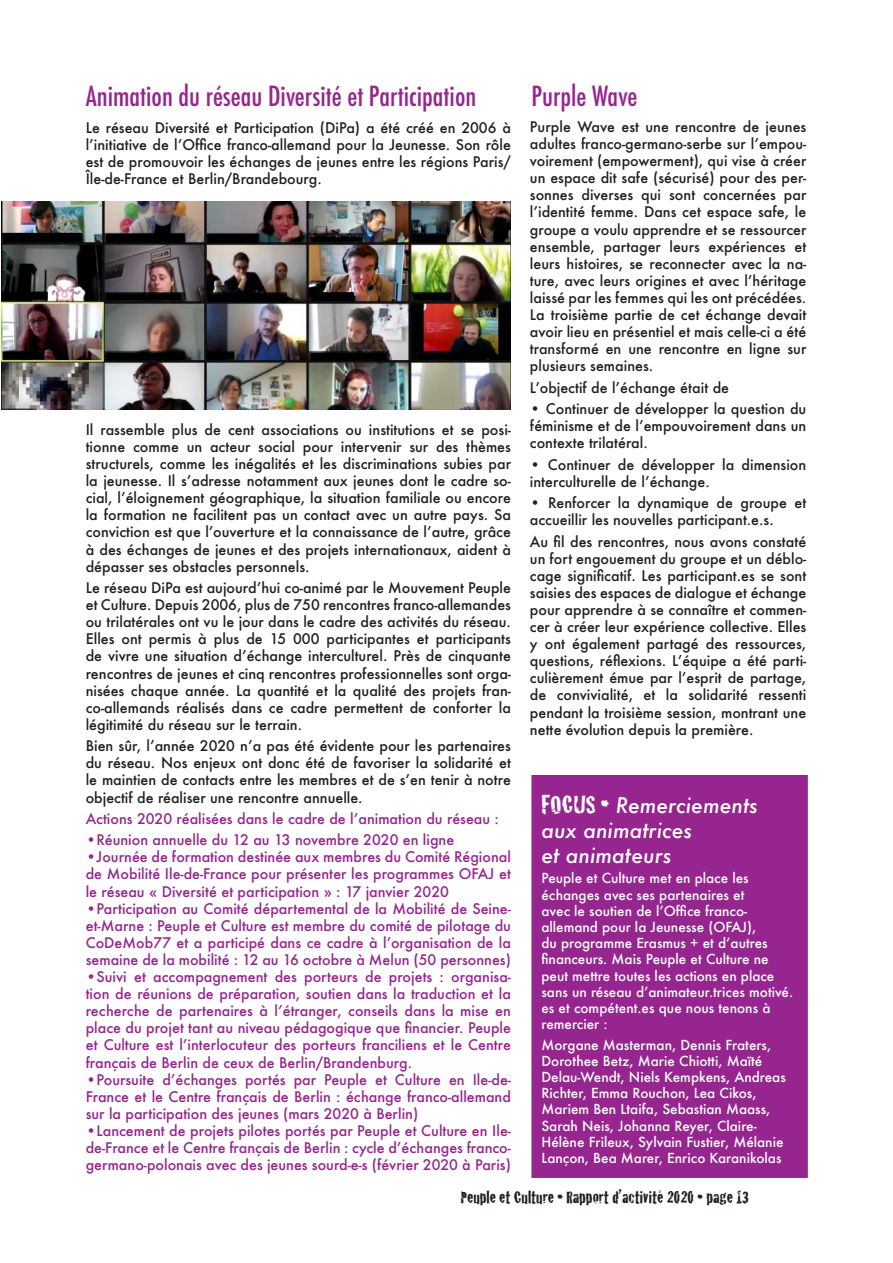
<style>
.page{position:relative;width:893px;height:1263px;background:#fff}
.page>*{position:absolute;margin:0;border:0;box-sizing:border-box;transform-origin:0 0}
.t1{font:500 condensed 27px "Futura";color:#96258f}
.t2{font:italic 500 21px/25.2px "Futura";color:#fff}
.t3{font:18px "Cracked";color:#241f1f}
.t4{font:500 14.25px/17.1px "Futura";color:#241f1f;text-align:justify}
.t5{font:500 14.25px/17.1px "Futura";color:#96258f;text-align:justify}
.t6{font:500 13.5px/16.2px "Futura";color:#fff}
.s1{font-family:"Cracked";font-weight:400;font-style:normal;font-size:27px}
</style>
<div class="page">
<div style="left:532px;top:776px;width:275px;height:401px;background:#96258f"></div>
<div style="left:531px;top:775px;width:277px;height:403px;border:2px solid #96258f"></div>
<img style="left:1px;top:202px;width:510px;height:207px">
<h1 class="t1" style="left:86px;top:79px;width:392px">Animation du réseau Diversité et Participation</h1>
<p class="t4" style="left:86px;top:119px;width:427px">Le réseau Diversité et Participation (DiPa) a été créé en 2006 à l’initiative de l’Office franco-allemand pour la Jeunesse. Son rôle est de promouvoir les échanges de jeunes entre les régions Paris/ Île-de-France et Berlin/Brandebourg.</p>
<p class="t4" style="left:86px;top:421px;width:427px">Il rassemble plus de cent associations ou institutions et se posi&shy;tionne comme un acteur social pour intervenir sur des thèmes structurels, comme les inégalités et les discriminations subies par la jeunesse. Il s’adresse notamment aux jeunes dont le cadre so&shy;cial, l’éloignement géographique, la situation familiale ou encore la formation ne facilitent pas un contact avec un autre pays. Sa conviction est que l’ouverture et la connaissance de l’autre, grâce à des échanges de jeunes et des projets internationaux, aident à dépasser ses obstacles personnels.</p>
<p class="t4" style="left:86px;top:579px;width:427px">Le réseau DiPa est aujourd’hui co-animé par le Mouvement Peuple et Culture. Depuis 2006, plus de 750 rencontres franco-allemandes ou trilatérales ont vu le jour dans le cadre des activités du réseau.<br>Elles ont permis à plus de 15 000 participantes et participants de vivre une situation d’échange interculturel. Près de cinquante rencontres de jeunes et cinq rencontres professionnelles sont orga&shy;nisées chaque année. La quantité et la qualité des projets fran&shy;co-allemands réalisés dans ce cadre permettent de conforter la légitimité du réseau sur le terrain.</p>
<p class="t4" style="left:86px;top:737px;width:427px">Bien sûr, l’année 2020 n’a pas été évidente pour les partenaires du réseau. Nos enjeux ont donc été de favoriser la solidarité et le maintien de contacts entre les membres et de s’en tenir à notre objectif de réaliser une rencontre annuelle.</p>
<p class="t5" style="left:86px;top:810px;width:415px">Actions 2020 réalisées dans le cadre de l’animation du réseau :</p>
<p class="t5" style="left:86px;top:831px;width:370px">•Réunion annuelle du 12 au 13 novembre 2020 en ligne</p>
<p class="t5" style="left:86px;top:848px;width:427px">•Journée de formation destinée aux membres du Comité Régional de Mobilité Ile-de-France pour présenter les programmes OFAJ et le réseau « Diversité et participation » : 17 janvier 2020</p>
<p class="t5" style="left:86px;top:900px;width:427px">•Participation au Comité départemental de la Mobilité de Seine&shy;et-Marne : Peuple et Culture est membre du comité de pilotage du CoDeMob77 et a participé dans ce cadre à l’organisation de la semaine de la mobilité : 12 au 16 octobre à Melun (50 personnes)</p>
<p class="t5" style="left:86px;top:968px;width:427px">•Suivi et accompagnement des porteurs de projets : organisa&shy;tion de réunions de préparation, soutien dans la traduction et la recherche de partenaires à l’étranger, conseils dans la mise en place du projet tant au niveau pédagogique que financier. Peuple et Culture est l’interlocuteur des porteurs franciliens et le Centre français de Berlin de ceux de Berlin/Brandenburg.</p>
<p class="t5" style="left:86px;top:1071px;width:427px">•Poursuite d’échanges portés par Peuple et Culture en Ile-de-France et le Centre français de Berlin : échange franco-allemand sur la participation des jeunes (mars 2020 à Berlin)</p>
<p class="t5" style="left:86px;top:1122px;width:427px">•Lancement de projets pilotes portés par Peuple et Culture en Ile&shy;de-France et le Centre français de Berlin : cycle d’échanges franco&shy;germano-polonais avec des jeunes sourd-e-s (février 2020 à Paris)</p>
<h1 class="t1" style="left:531px;top:79px;width:107px">Purple Wave</h1>
<p class="t4" style="left:530px;top:118px;width:278px">Purple Wave est une rencontre de jeunes adultes franco-germano-serbe sur l’empou&shy;voirement (empowerment), qui vise à créer un espace dit safe (sécurisé) pour des per&shy;sonnes diverses qui sont concernées par l’identité femme. Dans cet espace safe, le groupe a voulu apprendre et se ressourcer ensemble, partager leurs expériences et leurs histoires, se reconnecter avec la na&shy;ture, avec leurs origines et avec l’héritage laissé par les femmes qui les ont précédées.<br>La troisième partie de cet échange devait avoir lieu en présentiel et mais celle-ci a été transformé en une rencontre en ligne sur plusieurs semaines.</p>
<p class="t4" style="left:530px;top:379px;width:201px">L’objectif de l’échange était de</p>
<p class="t4" style="left:530px;top:400px;width:278px">• Continuer de développer la question du féminisme et de l’empouvoirement dans un contexte trilatéral.</p>
<p class="t4" style="left:530px;top:456px;width:278px">• Continuer de développer la dimension interculturelle de l’échange.</p>
<p class="t4" style="left:530px;top:494px;width:278px">• Renforcer la dynamique de groupe et accueillir les nouvelles participant.e.s.</p>
<p class="t4" style="left:530px;top:532px;width:278px">Au fil des rencontres, nous avons constaté un fort engouement du groupe et un déblo&shy;cage significatif. Les participant.es se sont saisies des espaces de dialogue et échange pour apprendre à se connaître et commen&shy;cer à créer leur expérience collective. Elles y ont également partagé des ressources, questions, réflexions. L’équipe a été parti&shy;culièrement émue par l’esprit de partage, de convivialité, et la solidarité ressenti pendant la troisième session, montrant une nette évolution depuis la première.</p>
<h2 class="t2" style="left:541px;top:792px;width:218px"><span class="s1">FOCUS •</span> Remerciements aux animatrices<br>et animateurs</h2>
<p class="t6" style="left:541px;top:870px;width:253px">Peuple et Culture met en place les échanges avec ses partenaires et<br>avec le soutien de l’Office franco&shy;allemand pour la Jeunesse (OFAJ),<br>du programme Erasmus + et d’autres financeurs. Mais Peuple et Culture ne peut mettre toutes les actions en place sans un réseau d’animateur.trices motivé. es et compétent.es que nous tenons à remercier :</p>
<p class="t6" style="left:541px;top:1036px;width:246px">Morgane Masterman, Dennis Fraters, Dorothee Betz, Marie Chiotti, Maïté Delau-Wendt, Niels Kempkens, Andreas Richter, Emma Rouchon, Lea Cikos, Mariem Ben Ltaifa, Sebastian Maass, Sarah Neis, Johanna Reyer, Claire-Hélène Frileux, Sylvain Fustier, Mélanie Lançon, Bea Marer, Enrico Karanikolas</p>
<p class="t3" style="left:461px;top:1183px;width:290px">Peuple et Culture • Rapport d’activité 2020 • page 13</p>
</div>
